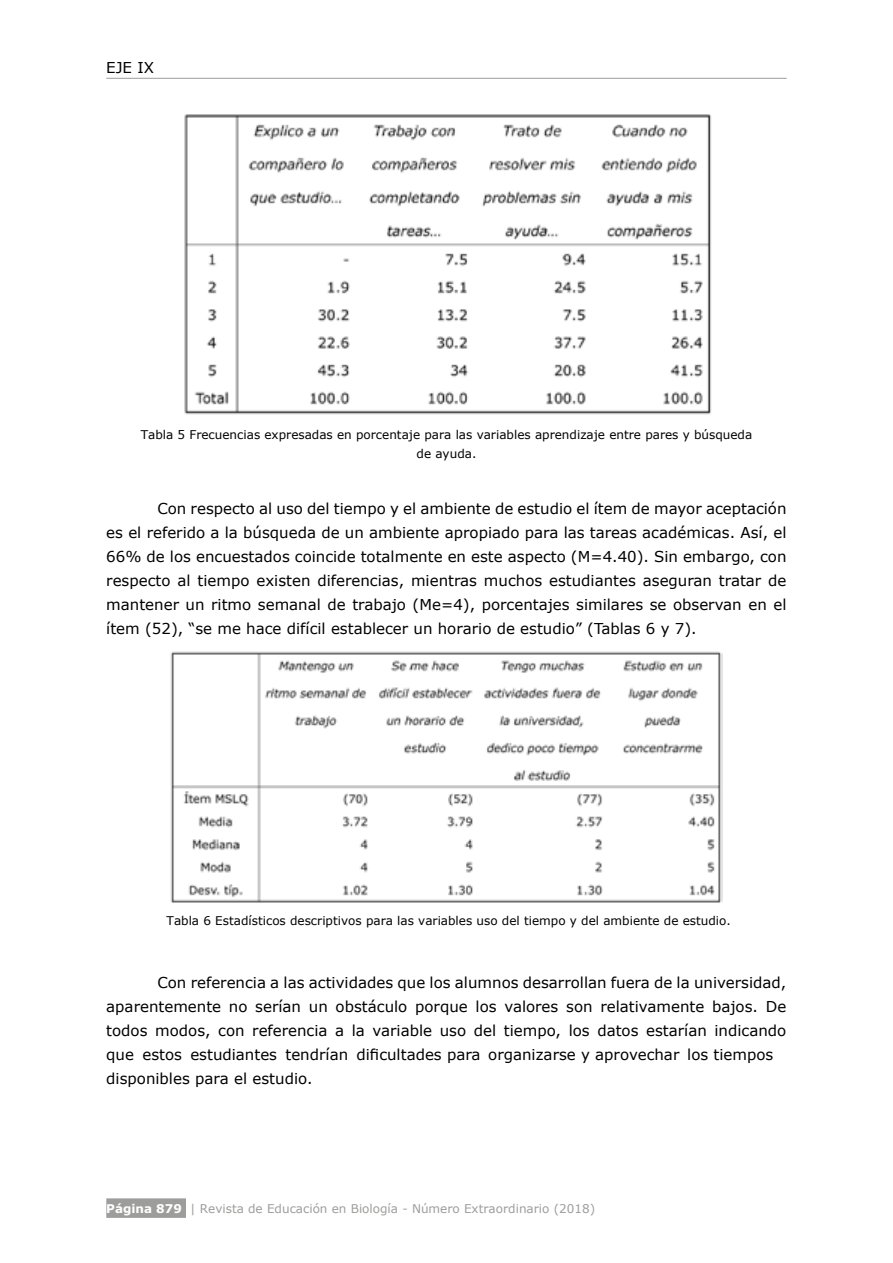
<style>
.page{position:relative;width:893px;height:1263px;background:#fff}
.page>*{position:absolute;margin:0;border:0;box-sizing:border-box;transform-origin:0 0}
.t1{font:15px/24px "Verdana";color:#000;text-align:justify}
.t2{font:12px/19.5px "Verdana";color:#000;text-align:center}
.t3{font:12px "Verdana";color:#9d9d9c}
.s1{font-weight:700;color:#fff}
</style>
<div class="page">
<div style="left:106px;top:1198px;width:80px;height:20px;background:#9d9d9c"></div>
<hr style="left:106px;top:78px;width:681px;height:1px;background:#9d9d9c">
<img style="left:184px;top:114px;width:527px;height:301px">
<img style="left:170px;top:651px;width:553px;height:252px">
<p class="t1" style="left:106px;top:56px;width:49px">EJE IX</p>
<p class="t2" style="left:141px;top:425px;width:613px">Tabla 5 Frecuencias expresadas en porcentaje para las variables aprendizaje entre pares y búsqueda de ayuda.</p>
<p class="t1" style="left:106px;top:496px;width:682px;text-indent:51px">Con respecto al uso del tiempo y el ambiente de estudio el ítem de mayor aceptación es el referido a la búsqueda de un ambiente apropiado para las tareas académicas. Así, el 66% de los encuestados coincide totalmente en este aspecto (M=4.40). Sin embargo, con respecto al tiempo existen diferencias, mientras muchos estudiantes aseguran tratar de mantener un ritmo semanal de trabajo (Me=4), porcentajes similares se observan en el ítem (52), “se me hace difícil establecer un horario de estudio” (Tablas 6 y 7).</p>
<p class="t2" style="left:167px;top:910px;width:566px">Tabla 6 Estadísticos descriptivos para las variables uso del tiempo y del ambiente de estudio.</p>
<p class="t1" style="left:106px;top:971px;width:682px;text-align:left;text-indent:51px">Con referencia a las actividades que los alumnos desarrollan fuera de la universidad, aparentemente no serían un obstáculo porque los valores son relativamente bajos. De todos modos, con referencia a la variable uso del tiempo, los datos estarían indicando que estos estudiantes tendrían dificultades para organizarse y aprovechar los tiempos disponibles para el estudio.</p>
<p class="t3" style="left:106px;top:1200px;width:490px"><span class="s1">Página 879</span> | Revista de Educación en Biología - Número Extraordinario (2018)</p>
</div>
